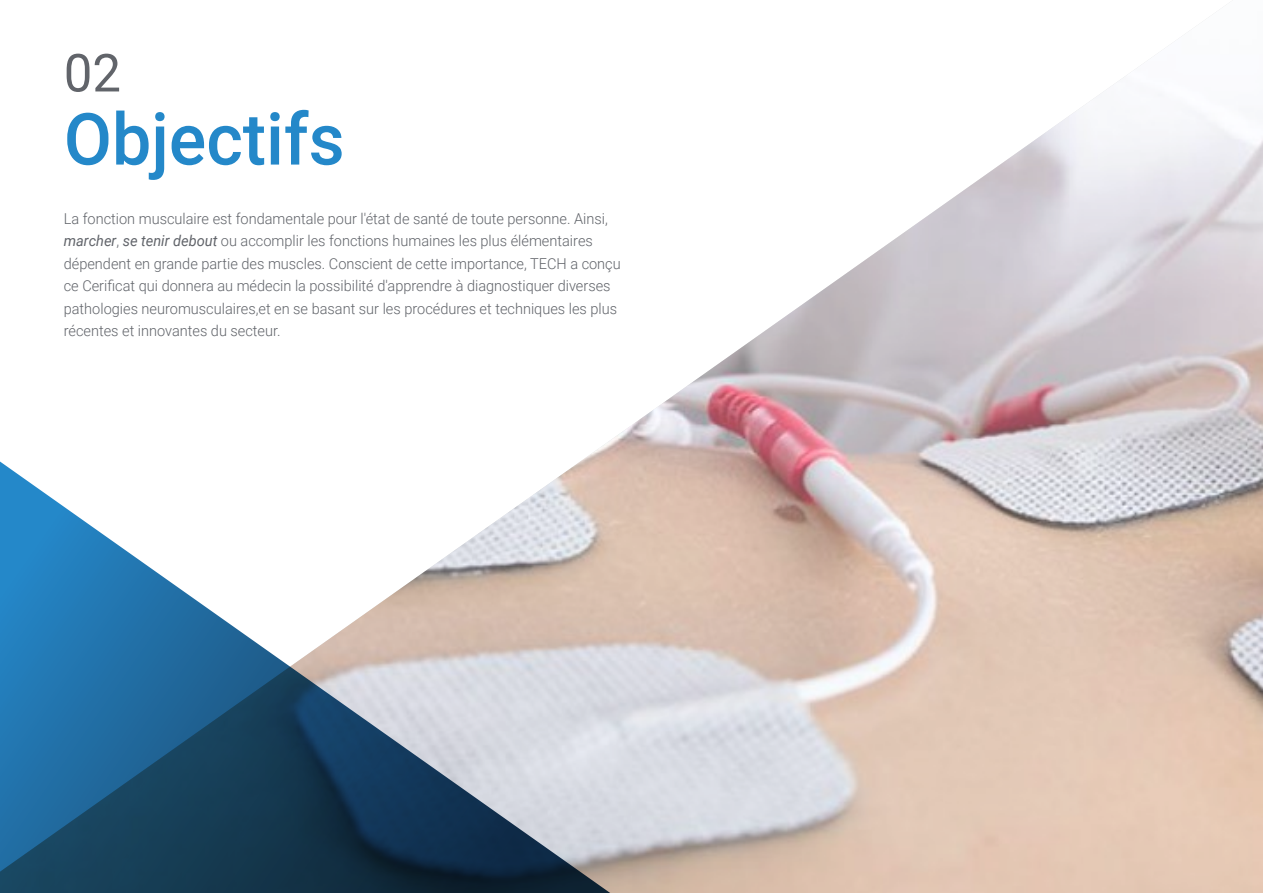
<style>
.page{position:relative;width:1263px;height:893px;background:#fff}
.page>*{position:absolute;margin:0;border:0;box-sizing:border-box;transform-origin:0 0}
.t1{font:500 72px "Roboto";color:#2488c9}
.t2{font:52.5px "Roboto";color:#61646a}
.t3{font:300 15px/22.5px "Roboto";color:#61646a}
.s1{font-weight:400;font-style:italic}
</style>
<div class="page">
<img style="left:603px;top:48px;width:660px;height:845px">
<svg style="left:0;top:446px;width:640px;height:447px"></svg>
<h2 class="t2" style="left:64px;top:36px;width:59px">02</h2>
<h1 class="t1" style="left:64px;top:89px;width:282px">Objectifs</h1>
<p class="t3" style="left:64px;top:207px;width:558px">La fonction musculaire est fondamentale pour l'état de santé de toute personne. Ainsi, <span class="s1">marcher</span>, <span class="s1">se tenir debout</span> ou accomplir les fonctions humaines les plus élémentaires dépendent en grande partie des muscles. Conscient de cette importance, TECH a conçu ce Cerificat qui donnera au médecin la possibilité d'apprendre à diagnostiquer diverses pathologies neuromusculaires,et en se basant sur les procédures et techniques les plus récentes et innovantes du secteur.</p>
</div>
